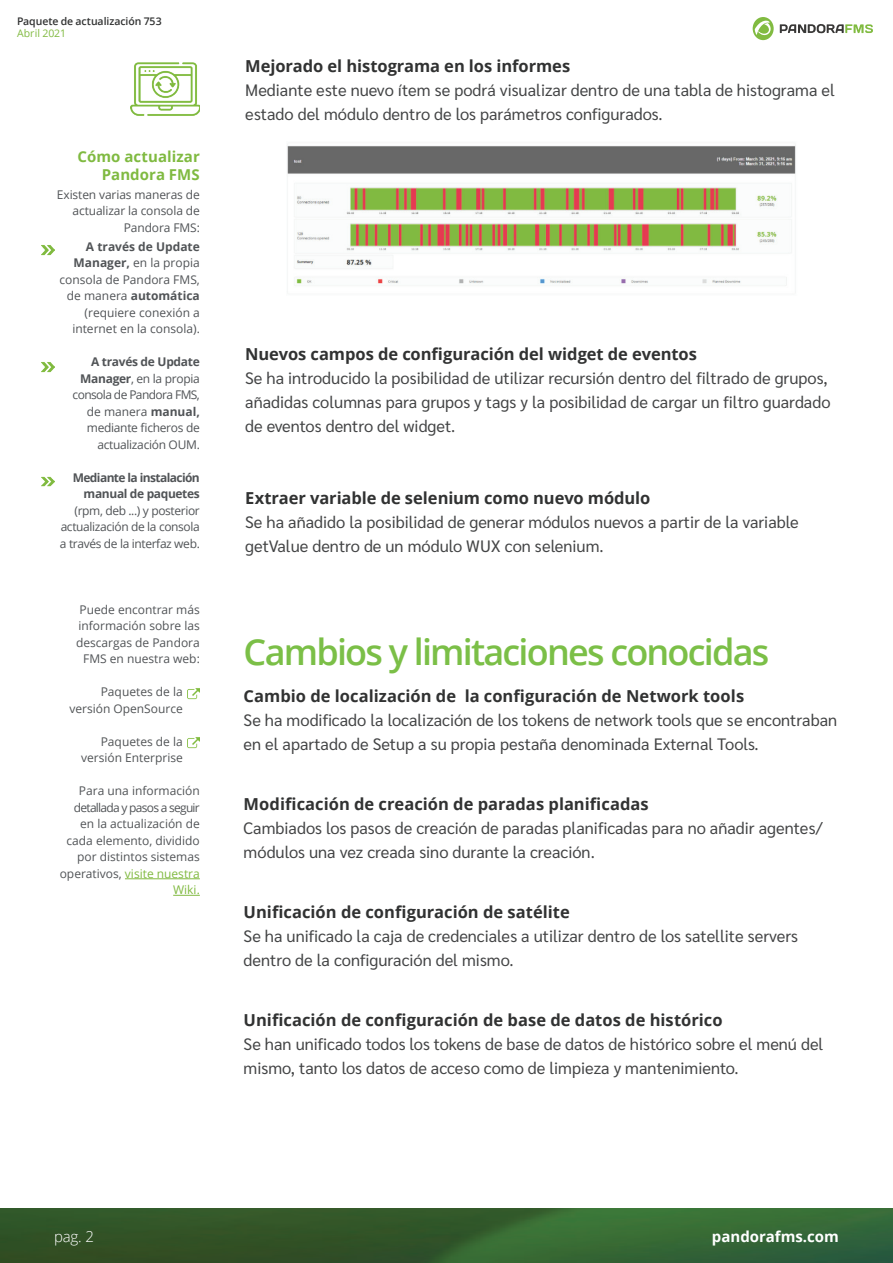
<style>
.page{position:relative;width:893px;height:1263px;background:#fff}
.page>*{position:absolute;margin:0;border:0;box-sizing:border-box;transform-origin:0 0}
.t1{font:600 36px "Open Sans";letter-spacing:-.05em;color:#7bbf47}
.t2{font:16.5px/24px "Sarabun";color:#434445}
.t3{font:700 16.5px "Open Sans";color:#313232}
.t4{font:700 15px/18px "Open Sans";letter-spacing:.005em;color:#80ba41;text-align:right}
.t5{font:700 15px "Open Sans";color:#fff}
.t6{font:300 15px "Open Sans";color:#fff}
.t7{font:12px/16.5px "Open Sans";color:#515457;text-align:right}
.t8{font:12px/16.5px "Open Sans";letter-spacing:-.025em;color:#515457;text-align:right}
.t9{font:12px/16.5px "Open Sans";color:#515456;text-align:right}
.t10{font:700 12px/16.5px "Open Sans";letter-spacing:-.05em;color:#515457;text-align:right}
.t11{font:600 10.5px "Open Sans";letter-spacing:-.005em;color:#313232}
.t12{font:10.5px "Open Sans";color:#81ba41}
.s1{font-weight:700}
.s2{color:#81ba41}
</style>
<div class="page">
<img style="left:0;top:1209px;width:893px;height:54px">
<svg style="left:753px;top:17px;width:21px;height:23px"></svg>
<svg style="left:780px;top:24px;width:93px;height:9px"></svg>
<hr style="left:125px;top:878px;width:75px;height:1px;background:#81ba41">
<svg style="left:173px;top:895px;width:27px;height:1px"></svg>
<img style="left:131px;top:62px;width:69px;height:54px">
<svg style="left:41px;top:245px;width:13px;height:11px"></svg>
<svg style="left:41px;top:362px;width:13px;height:11px"></svg>
<svg style="left:41px;top:476px;width:13px;height:11px"></svg>
<svg style="left:188px;top:688px;width:12px;height:11px"></svg>
<svg style="left:188px;top:737px;width:12px;height:11px"></svg>
<img style="left:287px;top:145px;width:509px;height:141px">
<p class="t11" style="left:17px;top:14px;width:146px">Paquete de actualización 753</p>
<p class="t12" style="left:17px;top:26px;width:51px">Abril 2021</p>
<p class="t4" style="left:77px;top:147px;width:124px">Cómo actualizar<br>Pandora FMS</p>
<p class="t7" style="left:57px;top:186px;width:144px">Existen varias maneras de actualizar la consola de<br>Pandora FMS:</p>
<p class="t7" style="left:59px;top:238px;width:142px"><span class="s1">A través de Update<br>Manager,</span> en la propia consola de Pandora FMS, de manera <span class="s1">automática </span>(requiere conexión a internet en la consola).</p>
<p class="t8" style="left:73px;top:353px;width:129px"><span class="s1">A través de Update<br>Manager</span>, en la propia consola de Pandora FMS, de manera <span class="s1">manual, </span>mediante ficheros de actualización OUM.</p>
<p class="t10" style="left:73px;top:469px;width:129px">Mediante la instalación manual de paquetes</p>
<p class="t7" style="left:60px;top:502px;width:141px;text-align:justify;text-indent:14px">(rpm, deb ...) y posterior actualización de la consola a través de la interfaz web.</p>
<p class="t7" style="left:76px;top:601px;width:125px;text-align:center">Puede encontrar más información sobre las descargas de Pandora<br>FMS en nuestra web:</p>
<p class="t9" style="left:69px;top:683px;width:115px">Paquetes de la versión OpenSource</p>
<p class="t9" style="left:81px;top:733px;width:103px">Paquetes de la versión Enterprise</p>
<p class="t7" style="left:60px;top:782px;width:142px">Para una información detallada y pasos a seguir en la actualización de cada elemento, dividido por distintos sistemas operativos, <span class="s2">visite nuestra<br>Wiki.</span></p>
<p class="t3" style="left:245px;top:54px;width:327px">Mejorado el histograma en los informes</p>
<p class="t2" style="left:245px;top:78px;width:591px">Mediante este nuevo ítem se podrá visualizar dentro de una tabla de histograma el estado del módulo dentro de los parámetros configurados.</p>
<p class="t3" style="left:245px;top:342px;width:453px">Nuevos campos de configuración del widget de eventos</p>
<p class="t2" style="left:245px;top:366px;width:587px">Se ha introducido la posibilidad de utilizar recursión dentro del filtrado de grupos, añadidas columnas para grupos y tags y la posibilidad de cargar un filtro guardado de eventos dentro del widget.</p>
<p class="t3" style="left:245px;top:486px;width:407px">Extraer variable de selenium como nuevo módulo</p>
<p class="t2" style="left:245px;top:510px;width:555px">Se ha añadido la posibilidad de generar módulos nuevos a partir de la variable getValue dentro de un módulo WUX con selenium.</p>
<h1 class="t1" style="left:244px;top:627px;width:527px">Cambios y limitaciones conocidas</h1>
<p class="t3" style="left:244px;top:684px;width:502px">Cambio de localización de la configuración de Network tools</p>
<p class="t2" style="left:244px;top:708px;width:595px">Se ha modificado la localización de los tokens de network tools que se encontraban en el apartado de Setup a su propia pestaña denominada External Tools.</p>
<p class="t3" style="left:244px;top:792px;width:407px">Modificación de creación de paradas planificadas</p>
<p class="t2" style="left:244px;top:816px;width:580px">Cambiados los pasos de creación de paradas planificadas para no añadir agentes/ módulos una vez creada sino durante la creación.</p>
<p class="t3" style="left:244px;top:900px;width:328px">Unificación de configuración de satélite</p>
<p class="t2" style="left:244px;top:924px;width:556px">Se ha unificado la caja de credenciales a utilizar dentro de los satellite servers dentro de la configuración del mismo.</p>
<p class="t3" style="left:244px;top:1008px;width:480px">Unificación de configuración de base de datos de histórico</p>
<p class="t2" style="left:244px;top:1032px;width:581px">Se han unificado todos los tokens de base de datos de histórico sobre el menú del mismo, tanto los datos de acceso como de limpieza y mantenimiento.</p>
<p class="t6" style="left:54px;top:1226px;width:42px">pag. 2</p>
<p class="t5" style="left:712px;top:1226px;width:129px">pandorafms.com</p>
</div>
